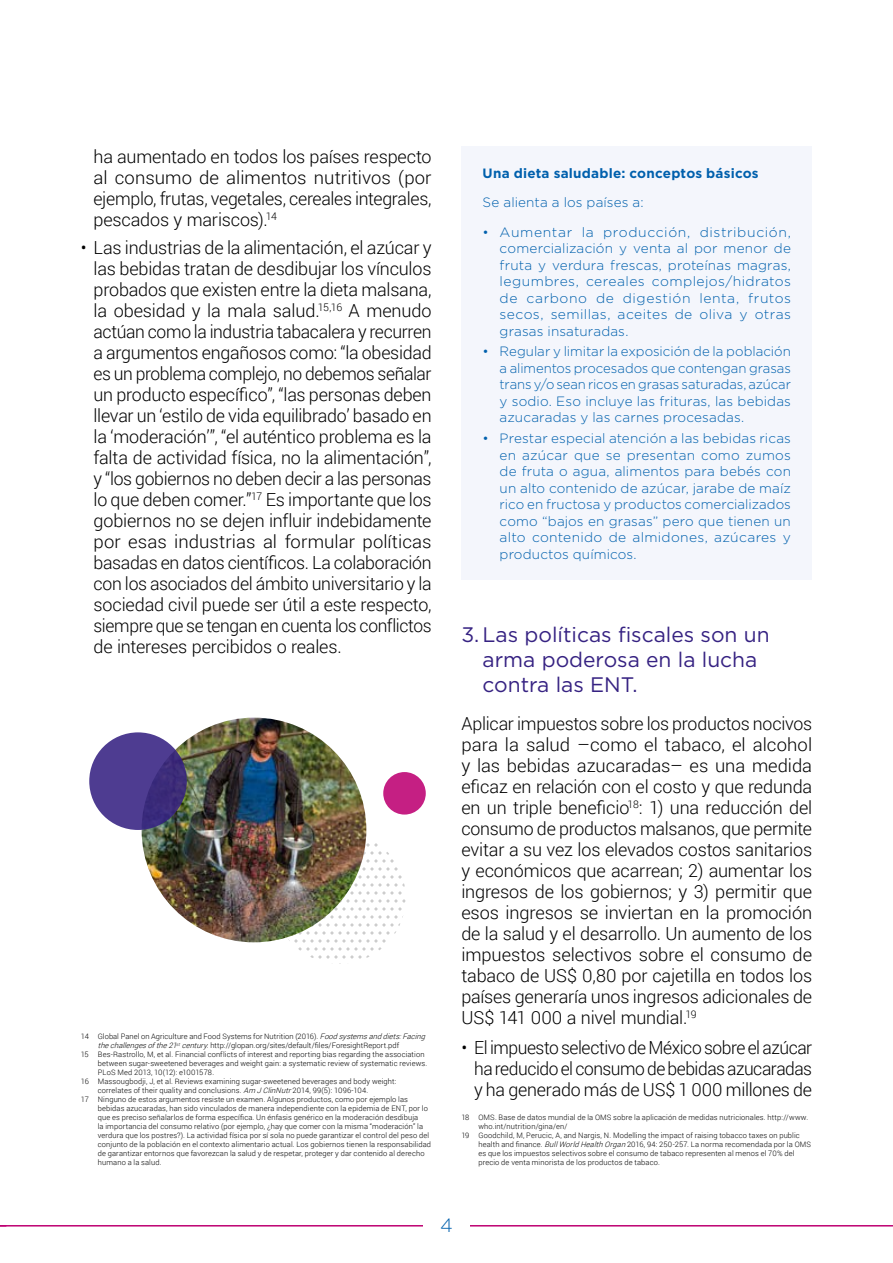
<style>
.page{position:relative;width:893px;height:1263px;background:#fff}
.page>*{position:absolute;margin:0;border:0;box-sizing:border-box;transform-origin:0 0}
.t1{font:21px/25.2px "Gotham";color:#362282}
.t2{font:300 19.2px "Gotham";color:#0060ad}
.Body{font:300 18px/21px "Roboto";letter-spacing:-.015em;color:#000;text-align:justify}
.Citation{font:300 13.5px/16.5px "Gotham";letter-spacing:.015em;color:#0060ad;text-align:justify}
.Citation_titre{font:700 13.5px "Gotham";letter-spacing:.015em;color:#0060ad}
.Footnote{font:300 7.5px/9px "Roboto";letter-spacing:.02em;color:#000}
.s1{font-style:italic}
</style>
<div class="page">
<hr style="left:0;top:1225px;width:425px;height:1px;background:#be0072">
<hr style="left:468px;top:1225px;width:425px;height:1px;background:#be0072">
<div style="left:423px;top:1216px;width:47px;height:19px;background:#fff"></div>
<div style="left:461px;top:146px;width:351px;height:434px;background:#f4f6fc"></div>
<svg style="left:273px;top:831px;width:133px;height:133px"></svg>
<div style="left:383px;top:772px;width:43px;height:42px;background:#c51f83;border-radius:50%"></div>
<img style="left:142px;top:718px;width:224px;height:224px;border-radius:112px">
<svg style="left:89px;top:732px;width:98px;height:98px;background:#4a398b"></svg>
<p class="Body" style="left:94px;top:146px;width:340px">ha aumentado en todos los países respecto al consumo de alimentos nutritivos (por ejemplo, frutas, vegetales, cereales integrales, pescados y mariscos).<sup>14</sup></p>
<p class="Body" style="left:94px;top:236px;width:340px;text-indent:-13px">• Las industrias de la alimentación, el azúcar y las bebidas tratan de desdibujar los vínculos probados que existen entre la dieta malsana, la obesidad y la mala salud.<sup>15,16</sup> A menudo actúan como la industria tabacalera y recurren a argumentos engañosos como: “la obesidad es un problema complejo, no debemos señalar un producto específico”, “las personas deben llevar un ‘estilo de vida equilibrado’ basado en la ‘moderación’”, “el auténtico problema es la falta de actividad física, no la alimentación”, y “los gobiernos no deben decir a las personas lo que deben comer.”<sup>17</sup> Es importante que los gobiernos no se dejen influir indebidamente por esas industrias al formular políticas basadas en datos científicos. La colaboración con los asociados del ámbito universitario y la sociedad civil puede ser útil a este respecto, siempre que se tengan en cuenta los conflictos de intereses percibidos o reales.</p>
<p class="Footnote" style="left:98px;top:1032px;width:331px;text-indent:-17px">14 Global Panel on Agriculture and Food Systems for Nutrition (2016). <span class="s1">Foodsystemsanddiets:Facing thechallengesofthe21</span><sup>st</sup><span class="s1">century.</span>http://glopan.org/sites/default/files/ForesightReport.pdf</p>
<p class="Footnote" style="left:98px;top:1050px;width:331px;text-indent:-17px">15 Bes-Rastrollo, M, et al. Financial conflicts of interest and reporting bias regarding the association between sugar-sweetened beverages and weight gain: a systematic review of systematic reviews.<br>PLoS Med 2013, 10(12): e1001578.</p>
<p class="Footnote" style="left:98px;top:1077px;width:300px;text-indent:-17px">16 Massougbodji, J, et al. Reviews examining sugar-sweetened beverages and body weight: correlates of their quality and conclusions. <span class="s1">Am JClinNutr</span>2014, 99(5): 1096-104.</p>
<p class="Footnote" style="left:98px;top:1095px;width:335px;text-indent:-17px">17 Ninguno de estos argumentos resiste un examen. Algunos productos, como por ejemplo las bebidas azucaradas, han sido vinculados de manera independiente con la epidemia de ENT, por lo que es preciso señalarlos de forma específica. Un énfasis genérico en la moderación desdibuja<br>la importancia del consumo relativo (por ejemplo, ¿hay que comer con la misma “moderación” la verdura que los postres?). La actividad física por sí sola no puede garantizar el control del peso del conjunto de la población en el contexto alimentario actual. Los gobiernos tienen la responsabilidad de garantizar entornos que favorezcan la salud y de respetar, proteger y dar contenido al derecho humano a la salud.</p>
<p class="Citation_titre" style="left:483px;top:164px;width:277px">Una dieta saludable: conceptos básicos</p>
<p class="Citation" style="left:483px;top:194px;width:163px">Se alienta a los países a:</p>
<p class="Citation" style="left:500px;top:223px;width:293px;text-indent:-17px">• Aumentar la producción, distribución, comercialización y venta al por menor de fruta y verdura frescas, proteínas magras, legumbres, cereales complejos/hidratos de carbono de digestión lenta, frutos secos, semillas, aceites de oliva y otras grasas insaturadas.</p>
<p class="Citation" style="left:500px;top:343px;width:293px;text-indent:-17px">• Regular y limitar la exposición de la población a alimentos procesados que contengan grasas trans y/o sean ricos en grasas saturadas, azúcar y sodio. Eso incluye las frituras, las bebidas azucaradas y las carnes procesadas.</p>
<p class="Citation" style="left:500px;top:430px;width:293px;text-indent:-17px">• Prestar especial atención a las bebidas ricas en azúcar que se presentan como zumos de fruta o agua, alimentos para bebés con un alto contenido de azúcar, jarabe de maíz rico en fructosa y productos comercializados como “bajos en grasas” pero que tienen un alto contenido de almidones, azúcares y productos químicos.</p>
<p class="t1" style="left:483px;top:621px;width:289px;text-indent:-21px">3.Las políticas fiscales son un arma poderosa en la lucha contra las ENT.</p>
<p class="Body" style="left:461px;top:713px;width:352px">Aplicar impuestos sobre los productos nocivos para la salud –como el tabaco, el alcohol y las bebidas azucaradas– es una medida eficaz en relación con el costo y que redunda en un triple beneficio<sup>18</sup>: 1) una reducción del consumo de productos malsanos, que permite evitar a su vez los elevados costos sanitarios y económicos que acarrean; 2) aumentar los ingresos de los gobiernos; y 3) permitir que esos ingresos se inviertan en la promoción de la salud y el desarrollo. Un aumento de los impuestos selectivos sobre el consumo de tabaco de US$ 0,80 por cajetilla en todos los países generaría unos ingresos adicionales de US$ 141 000 a nivel mundial.<sup>19</sup></p>
<p class="Body" style="left:474px;top:1036px;width:340px;text-indent:-13px">• El impuesto selectivo de México sobre el azúcar ha reducido el consumo de bebidas azucaradas y ha generado más de US$ 1 000 millones de</p>
<p class="Footnote" style="left:478px;top:1113px;width:331px;text-indent:-17px">18 OMS. Base de datos mundial de la OMS sobre la aplicación de medidas nutricionales. http://www. who.int/nutrition/gina/en/</p>
<p class="Footnote" style="left:478px;top:1131px;width:334px;text-indent:-17px">19 Goodchild, M, Perucic, A, and Nargis, N. Modelling the impact of raising tobacco taxes on public health and finance. <span class="s1">BullWorldHealthOrgan</span>2016, 94: 250-257. La norma recomendada por la OMS es que los impuestos selectivos sobre el consumo de tabaco representen al menos el 70% del precio de venta minorista de los productos de tabaco.</p>
<p class="t2" style="left:440px;top:1212px;width:14px">4</p>
</div>
